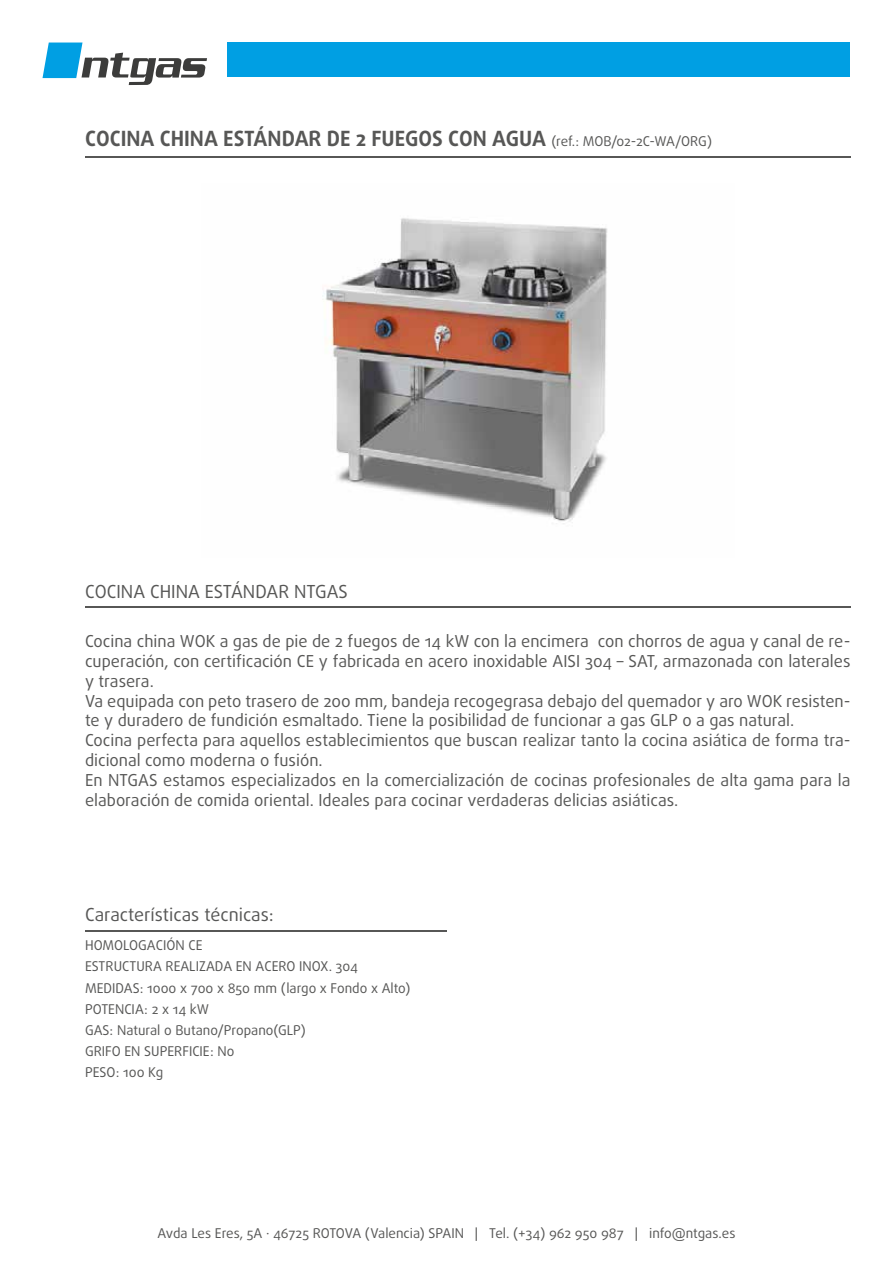
<style>
.page{position:relative;width:893px;height:1263px;background:#fff}
.page>*{position:absolute;margin:0;border:0;box-sizing:border-box;transform-origin:0 0}
.t1{font:700 21px "Daxline Pro";color:#575756}
.t2{font:18px "Daxline Pro";color:#575756}
.t3{font:16.5px/19.8px "Daxline Pro";color:#575756}
.t4{font:13.5px/21px "Daxline Pro";color:#575756}
.s1{font-weight:400;font-size:13.5px}
</style>
<div class="page">
<div style="left:227px;top:43px;width:623px;height:34px;background:#009fe3"></div>
<svg style="left:43px;top:43px;width:164px;height:42px"></svg>
<hr style="left:85px;top:157px;width:765px;height:1px;background:#575756">
<hr style="left:85px;top:606px;width:765px;height:1px;background:#575756">
<hr style="left:85px;top:930px;width:361px;height:1px;background:#575756">
<img style="left:322px;top:218px;width:286px;height:306px">
<p class="t1" style="left:85px;top:124px;width:628px">COCINA CHINA ESTÁNDAR DE 2 FUEGOS CON AGUA <span class="s1">(ref.: MOB/02-2C-WA/ORG)</span></p>
<p class="t2" style="left:85px;top:579px;width:264px">COCINA CHINA ESTÁNDAR NTGAS</p>
<p class="t3" style="left:85px;top:631px;width:767px">Cocina china WOK a gas de pie de 2 fuegos de 14 kW con la encimera con chorros de agua y canal de re&shy;cuperación, con certificación CE y fabricada en acero inoxidable AISI 304 – SAT, armazonada con laterales y trasera.<br>Va equipada con peto trasero de 200 mm, bandeja recogegrasa debajo del quemador y aro WOK resisten&shy;te y duradero de fundición esmaltado. Tiene la posibilidad de funcionar a gas GLP o a gas natural.<br>Cocina perfecta para aquellos establecimientos que buscan realizar tanto la cocina asiática de forma tra&shy;dicional como moderna o fusión.<br>En NTGAS estamos especializados en la comercialización de cocinas profesionales de alta gama para la elaboración de comida oriental. Ideales para cocinar verdaderas delicias asiáticas.</p>
<p class="t2" style="left:85px;top:902px;width:190px">Características técnicas:</p>
<p class="t4" style="left:85px;top:935px;width:327px">HOMOLOGACIÓN CE<br>ESTRUCTURA REALIZADA EN ACERO INOX. 304<br>MEDIDAS: 1000 x 700 x 850 mm (largo x Fondo x Alto)<br>POTENCIA: 2 x 14 kW<br>GAS: Natural o Butano/Propano(GLP)<br>GRIFO EN SUPERFICIE: No<br>PESO: 100 Kg</p>
<p class="t4" style="left:157px;top:1222px;width:580px">Avda Les Eres, 5A · 46725 ROTOVA (Valencia) SPAIN | Tel. (+34) 962 950 987 | info@ntgas.es</p>
</div>
